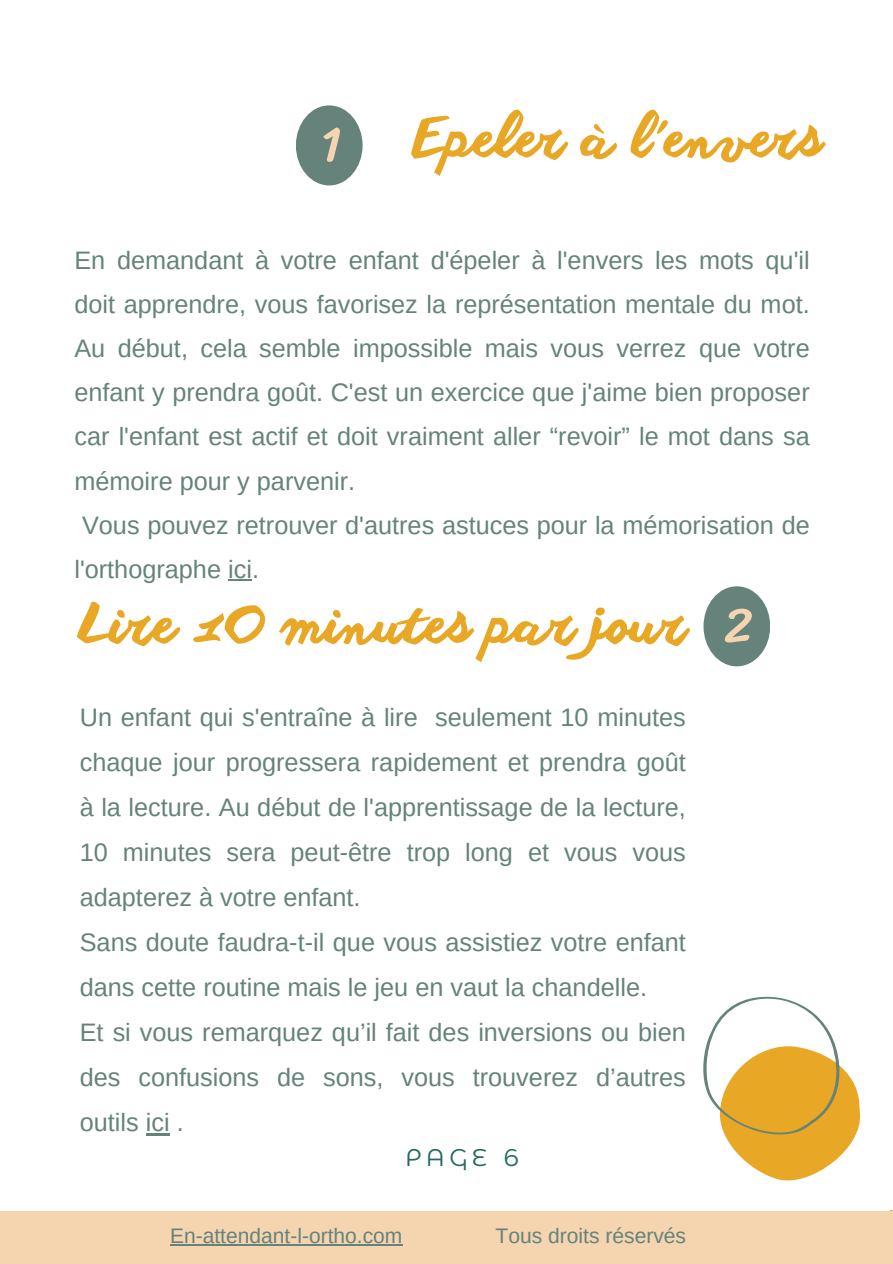
<style>
.page{position:relative;width:893px;height:1264px;background:#fff}
.page>*{position:absolute;margin:0;border:0;box-sizing:border-box;transform-origin:0 0}
.t1{font:52.5px "Anothershabby";color:#e8a724}
.t2{font:50.55px "Sriracha";color:#f5d4b0}
.t3{font:25.2px/45px "Arimo";color:#65837b}
.t4{font:24.15px "Eastman Roman Alt";color:#236a60}
.t5{font:21px "Arimo";color:#65837b}
</style>
<div class="page">
<svg style="left:703px;top:996px;width:190px;height:267px"></svg>
<hr style="left:228px;top:579px;width:24px;height:2px;background:#65837b">
<hr style="left:146px;top:1132px;width:24px;height:3px;background:#65837b">
<div style="left:296px;top:105px;width:66px;height:80px;background:#65837b;border-radius:50%"></div>
<div style="left:703px;top:586px;width:67px;height:80px;background:#65837b;border-radius:50%"></div>
<div style="left:0;top:1210px;width:892px;height:53px;background:#f5d4b0"></div>
<hr style="left:170px;top:1243px;width:232px;height:2px;background:#65837b">
<h2 class="t2" style="left:320px;top:114px;width:23px">1</h2>
<h1 class="t1" style="left:414px;top:109px;width:409px">Epeler à l'envers</h1>
<p class="t3" style="left:74px;top:237px;width:736px">En demandant à votre enfant d'épeler à l'envers les mots qu'il</p>
<p class="t3" style="left:74px;top:281px;width:736px">doit apprendre, vous favorisez la représentation mentale du mot.</p>
<p class="t3" style="left:74px;top:326px;width:736px">Au début, cela semble impossible mais vous verrez que votre</p>
<p class="t3" style="left:74px;top:370px;width:736px">enfant y prendra goût. C'est un exercice que j'aime bien proposer</p>
<p class="t3" style="left:74px;top:414px;width:736px">car l'enfant est actif et doit vraiment aller “revoir” le mot dans sa</p>
<p class="t3" style="left:74px;top:458px;width:282px">mémoire pour y parvenir.</p>
<p class="t3" style="left:82px;top:502px;width:729px">Vous pouvez retrouver d'autres astuces pour la mémorisation de</p>
<p class="t3" style="left:74px;top:547px;width:186px">l'orthographe ici.</p>
<h1 class="t1" style="left:79px;top:595px;width:609px">Lire 1O minutes par jour</h1>
<h2 class="t2" style="left:724px;top:595px;width:31px">2</h2>
<p class="t3" style="left:80px;top:694px;width:607px">Un enfant qui s'entraîne à lire seulement 10 minutes chaque jour progressera rapidement et prendra goût à la lecture. Au début de l'apprentissage de la lecture, 10 minutes sera peut-être trop long et vous vous adapterez à votre enfant.<br>Sans doute faudra-t-il que vous assistiez votre enfant dans cette routine mais le jeu en vaut la chandelle.<br>Et si vous remarquez qu’il fait des inversions ou bien des confusions de sons, vous trouverez d’autres outils ici .</p>
<p class="t4" style="left:406px;top:1147px;width:115px">PAGE 6</p>
<p class="t5" style="left:170px;top:1223px;width:234px">En-attendant-l-ortho.com</p>
<p class="t5" style="left:495px;top:1224px;width:192px">Tous droits réservés</p>
</div>
